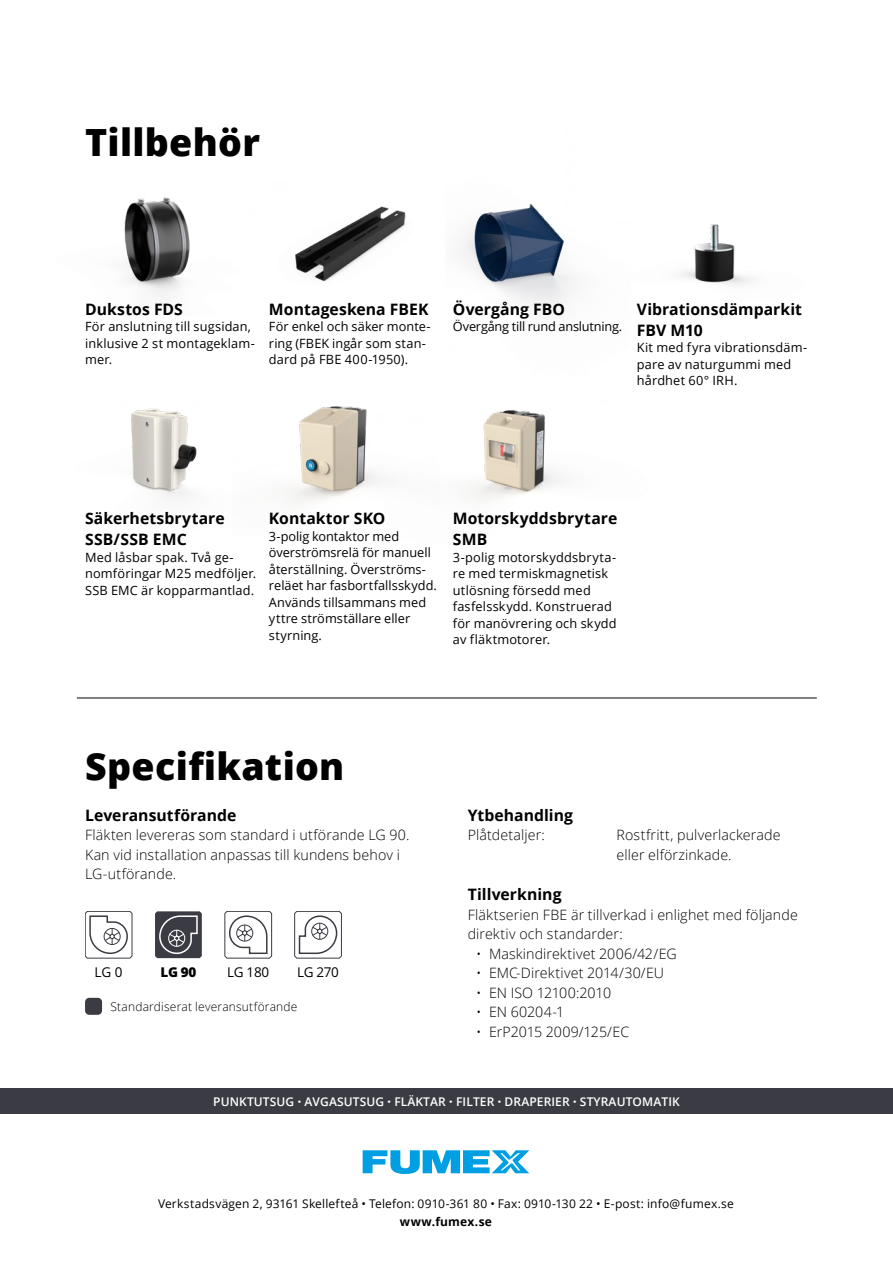
<style>
.page{position:relative;width:893px;height:1263px;background:#fff}
.page>*{position:absolute;margin:0;border:0;box-sizing:border-box;transform-origin:0 0}
.t1{font:800 37.5px "Open Sans";letter-spacing:.01em;color:#000}
.t2{font:700 15.75px/21px "Open Sans";letter-spacing:.005em;color:#000}
.t3{font:300 14.25px/19.5px "Open Sans";letter-spacing:.01em;color:#000}
.t4{font:300 14.25px "Open Sans";letter-spacing:-.01em;color:#000}
.t5{font:13.5px "Open Sans";letter-spacing:-.025em;color:#000}
.t6{font:800 13.5px "Open Sans";color:#000}
.t7{font:12.75px/16.5px "Open Sans";letter-spacing:.01em;color:#000}
.t8{font:12.75px "Open Sans";letter-spacing:-.02em;color:#000}
.t9{font:12px "Open Sans";letter-spacing:.015em;color:#000}
.t10{font:600 12px "Open Sans";letter-spacing:.01em;color:#fff}
.t11{font:300 12px "Open Sans";letter-spacing:.015em;color:#000}
.t12{font:700 12px "Open Sans";letter-spacing:.02em;color:#000}
.s1{font-weight:800}
</style>
<div class="page">
<img style="left:124px;top:197px;width:66px;height:102px">
<img style="left:462px;top:204px;width:113px;height:105px">
<img style="left:295px;top:206px;width:111px;height:76px">
<img style="left:681px;top:224px;width:70px;height:61px">
<img style="left:131px;top:408px;width:66px;height:92px">
<img style="left:290px;top:406px;width:91px;height:97px">
<img style="left:472px;top:410px;width:89px;height:90px">
<div style="left:85px;top:998px;width:17px;height:17px;background:#3b3c43;border-radius:4px"></div>
<div style="left:85px;top:911px;width:47px;height:47px;border:1px solid #3b3c43;border-radius:2px"></div>
<svg style="left:89px;top:911px;width:253px;height:48px"></svg>
<div style="left:0;top:1089px;width:893px;height:25px;background:#3b3c43"></div>
<hr style="left:77px;top:698px;width:740px;height:1px;background:#000">
<svg style="left:363px;top:1150px;width:166px;height:24px"></svg>
<h1 class="t1" style="left:85px;top:114px;width:176px">Tillbehör</h1>
<p class="t2" style="left:85px;top:298px;width:99px">Dukstos FDS</p>
<p class="t7" style="left:85px;top:318px;width:171px">För anslutning till sugsidan, inklusive 2 st montageklam&shy;mer.</p>
<p class="t2" style="left:269px;top:298px;width:161px">Montageskena FBEK</p>
<p class="t7" style="left:269px;top:318px;width:163px">För enkel och säker monte&shy;ring (FBEK ingår som stan&shy;dard på FBE 400-1950).</p>
<p class="t2" style="left:453px;top:298px;width:114px">Övergång FBO</p>
<p class="t8" style="left:453px;top:318px;width:171px">Övergång till rund anslutning.</p>
<p class="t2" style="left:637px;top:298px;width:167px">Vibrationsdämparkit<br>FBV M10</p>
<p class="t7" style="left:637px;top:339px;width:172px">Kit med fyra vibrationsdäm&shy;pare av naturgummi med hårdhet 60° IRH.</p>
<p class="t2" style="left:85px;top:507px;width:141px">Säkerhetsbrytare<br>SSB/SSB EMC</p>
<p class="t7" style="left:85px;top:548px;width:173px">Med låsbar spak. Två ge&shy;nomföringar M25 medföljer.<br>SSB EMC är kopparmantlad.</p>
<p class="t2" style="left:269px;top:507px;width:118px">Kontaktor SKO</p>
<p class="t7" style="left:269px;top:527px;width:169px">3-polig kontaktor med överströmsrelä för manuell återställning. Överströms&shy;reläet har fasbortfallsskydd.<br>Används tillsammans med yttre strömställare eller styrning.</p>
<p class="t2" style="left:453px;top:507px;width:166px">Motorskyddsbrytare<br>SMB</p>
<p class="t7" style="left:453px;top:548px;width:165px">3-polig motorskyddsbryta&shy;re med termiskmagnetisk utlösning försedd med fasfelsskydd. Konstruerad för manövrering och skydd av fläktmotorer.</p>
<h1 class="t1" style="left:85px;top:738px;width:261px">Specifikation</h1>
<p class="t2" style="left:85px;top:804px;width:153px">Leveransutförande</p>
<p class="t3" style="left:85px;top:825px;width:326px">Fläkten levereras som standard i utförande LG 90.<br>Kan vid installation anpassas till kundens behov i<br>LG-utförande.</p>
<p class="t5" style="left:95px;top:962px;width:30px">LG 0</p>
<p class="t6" style="left:161px;top:961px;width:37px">LG 90</p>
<p class="t5" style="left:227px;top:962px;width:43px">LG 180</p>
<p class="t5" style="left:297px;top:962px;width:43px">LG 270</p>
<p class="t11" style="left:111px;top:998px;width:188px">Standardiserat leveransutförande</p>
<p class="t2" style="left:468px;top:804px;width:107px">Ytbehandling</p>
<p class="t3" style="left:468px;top:825px;width:79px">Plåtdetaljer:</p>
<p class="t3" style="left:617px;top:825px;width:165px">Rostfritt, pulverlackerade eller elförzinkade.</p>
<p class="t2" style="left:468px;top:884px;width:95px">Tillverkning</p>
<p class="t3" style="left:468px;top:904px;width:332px">Fläktserien FBE är tillverkad i enlighet med följande direktiv och standarder:</p>
<p class="t3" style="left:476px;top:943px;width:202px">• Maskindirektivet 2006/42/EG</p>
<p class="t3" style="left:476px;top:963px;width:189px">• EMC-Direktivet 2014/30/EU</p>
<p class="t4" style="left:476px;top:983px;width:136px">• EN ISO 12100:2010</p>
<p class="t3" style="left:476px;top:1002px;width:90px">• EN 60204-1</p>
<p class="t3" style="left:476px;top:1021px;width:154px">• ErP2015 2009/125/EC</p>
<p class="t10" style="left:213px;top:1093px;width:468px">PUNKTUTSUG <span class="s1">·</span> AVGASUTSUG <span class="s1">·</span> FLÄKTAR <span class="s1">·</span> FILTER <span class="s1">·</span> DRAPERIER <span class="s1">·</span> STYRAUTOMATIK</p>
<p class="t9" style="left:158px;top:1196px;width:577px">Verkstadsvägen 2, 93161 Skellefteå • Telefon: 0910-361 80 • Fax: 0910-130 22 • E-post: info@fumex.se</p>
<p class="t12" style="left:400px;top:1213px;width:94px">www.fumex.se</p>
</div>
